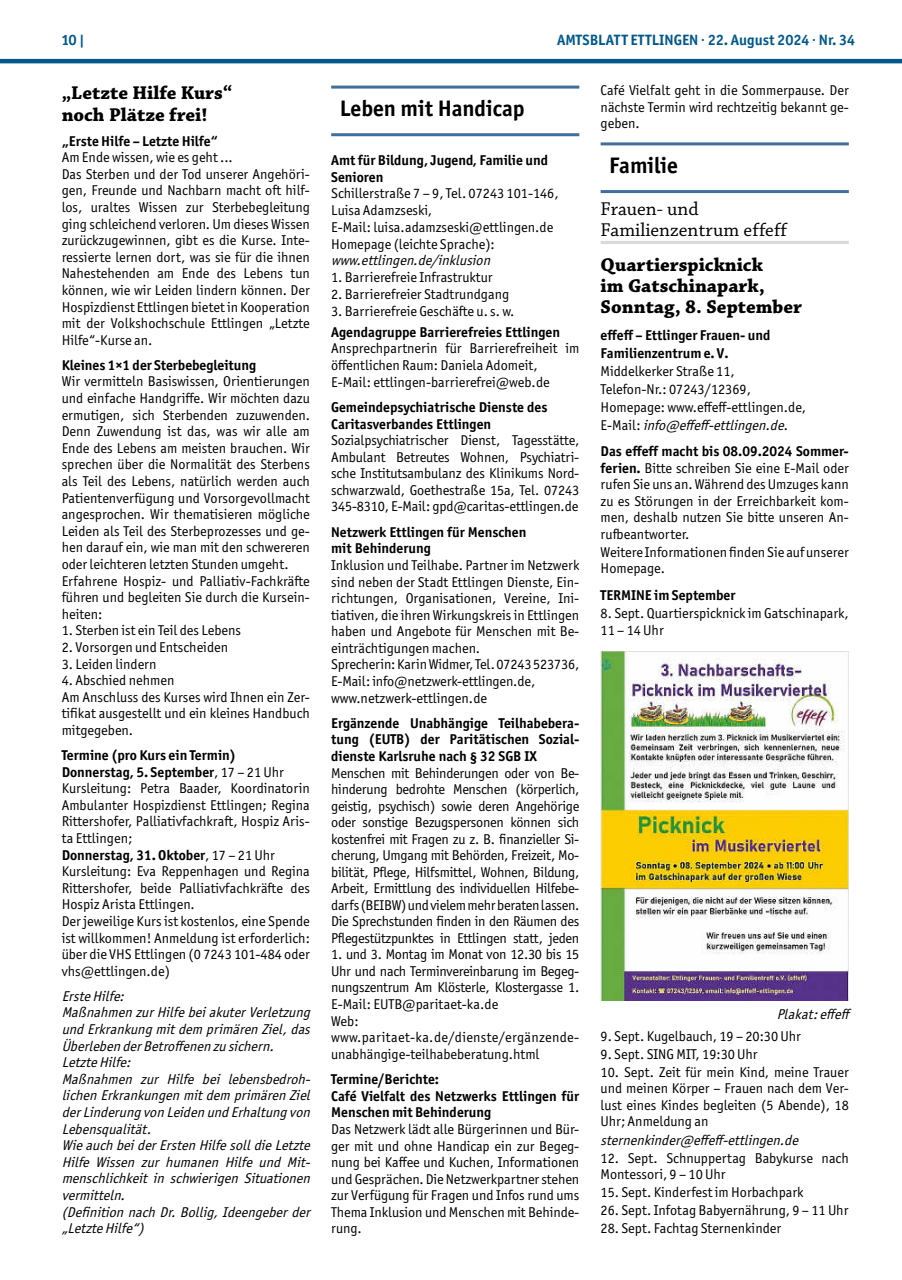
<style>
.page{position:relative;width:902px;height:1280px;background:#fff}
.page>*{position:absolute;margin:0;border:0;box-sizing:border-box;transform-origin:0 0}
.t1{font:700 22.5px "Officina Sans ITC Pro";color:#000}
.t2{font:700 19.5px/21px "Chaparral Pro";color:#000}
.t3{font:19.5px/21px "Chaparral Pro";color:#000}
.t4{font:700 15px "Officina Sans ITC Pro";color:#01598b}
.t5{font:14.25px/16.6px "Officina Sans ITC Pro";color:#000}
.t6{font:italic 14.25px/16.6px "Officina Sans ITC Pro";color:#000}
.t7{font:700 14.25px/16.5px "Officina Sans ITC Pro";color:#000}
.s1{font-weight:700}
.s2{font-style:italic}
</style>
<div class="page">
<hr style="left:0;top:59px;width:901px;height:4px;background:#01598b">
<hr style="left:331px;top:86px;width:248px;height:3px;background:#416f9d">
<hr style="left:331px;top:133px;width:248px;height:3px;background:#416f9d">
<hr style="left:600px;top:142px;width:248px;height:3px;background:#416f9d">
<hr style="left:600px;top:190px;width:248px;height:3px;background:#416f9d">
<hr style="left:600px;top:241px;width:248px;height:3px;background:#d9d9d9">
<img style="left:600px;top:651px;width:248px;height:349px">
<p class="t4" style="left:62px;top:31px;width:25px">10 |</p>
<p class="t4" style="left:557px;top:31px;width:299px">AMTSBLATT ETTLINGEN · 22. August 2024 · Nr. 34</p>
<h2 class="t2" style="left:62px;top:83px;width:172px">„Letzte Hilfe Kurs“ noch Plätze frei!</h2>
<p class="t7" style="left:62px;top:132px;width:158px">„Erste Hilfe – Letzte Hilfe“</p>
<p class="t5" style="left:62px;top:149px;width:250px">Am Ende wissen, wie es geht ...<br>Das Sterben und der Tod unserer Angehöri&shy;gen, Freunde und Nachbarn macht oft hilf&shy;los, uraltes Wissen zur Sterbebegleitung ging schleichend verloren. Um dieses Wissen zurückzugewinnen, gibt es die Kurse. Inte&shy;ressierte lernen dort, was sie für die ihnen Nahestehenden am Ende des Lebens tun können, wie wir Leiden lindern können. Der Hospizdienst Ettlingen bietet in Kooperation mit der Volkshochschule Ettlingen „Letzte Hilfe“-Kurse an.</p>
<p class="t7" style="left:62px;top:357px;width:196px">Kleines 1×1 der Sterbebegleitung</p>
<p class="t5" style="left:62px;top:373px;width:250px">Wir vermitteln Basiswissen, Orientierungen und einfache Handgriffe. Wir möchten dazu ermutigen, sich Sterbenden zuzuwenden.<br>Denn Zuwendung ist das, was wir alle am Ende des Lebens am meisten brauchen. Wir sprechen über die Normalität des Sterbens als Teil des Lebens, natürlich werden auch Patientenverfügung und Vorsorgevollmacht angesprochen. Wir thematisieren mögliche Leiden als Teil des Sterbeprozesses und ge&shy;hen darauf ein, wie man mit den schwereren oder leichteren letzten Stunden umgeht.<br>Erfahrene Hospiz- und Palliativ-Fachkräfte führen und begleiten Sie durch die Kursein&shy;heiten:</p>
<p class="t5" style="left:62px;top:622px;width:181px">1. Sterben ist ein Teil des Lebens</p>
<p class="t5" style="left:62px;top:639px;width:168px">2. Vorsorgen und Entscheiden</p>
<p class="t5" style="left:62px;top:655px;width:96px">3. Leiden lindern</p>
<p class="t5" style="left:62px;top:672px;width:250px">4. Abschied nehmen<br>Am Anschluss des Kurses wird Ihnen ein Zer&shy;tifikat ausgestellt und ein kleines Handbuch mitgegeben.</p>
<p class="t5" style="left:62px;top:747px;width:250px"><span class="s1">Termine (pro Kurs ein Termin)<br>Donnerstag, 5. September</span>, 17 – 21 Uhr Kursleitung: Petra Baader, Koordinatorin Ambulanter Hospizdienst Ettlingen; Regina Rittershofer, Palliativfachkraft, Hospiz Aris&shy;ta Ettlingen;<br><span class="s1">Donnerstag, 31. Oktober</span>, 17 – 21 Uhr Kursleitung: Eva Reppenhagen und Regina Rittershofer, beide Palliativfachkräfte des Hospiz Arista Ettlingen.<br>Der jeweilige Kurs ist kostenlos, eine Spende ist willkommen! Anmeldung ist erforderlich: über die VHS Ettlingen (0 7243 101-484 oder vhs@ettlingen.de)</p>
<p class="t6" style="left:62px;top:988px;width:253px">ErsteHilfe:<br>Maßnahmen zurHilfebeiakuterVerletzung undErkrankungmitdem primären Ziel,das<br>Überleben derBetroffenen zusichern.<br>LetzteHilfe:<br>Maßnahmen zur Hilfe bei lebensbedroh&shy;lichen Erkrankungen mitdem primären Ziel derLinderungvon Leiden undErhaltungvon<br>Lebensqualität.<br>Wieauch beiderErsten HilfesolldieLetzte<br>Hilfe Wissen zur humanen Hilfe und Mit&shy;menschlichkeit in schwierigen Situationen vermitteln.<br>(Definition nach Dr.Bollig,Ideengeberder „LetzteHilfe“)</p>
<h1 class="t1" style="left:339px;top:95px;width:186px">Leben mit Handicap</h1>
<p class="t7" style="left:331px;top:151px;width:218px">Amt für Bildung, Jugend, Familie und<br>Senioren</p>
<p class="t5" style="left:331px;top:185px;width:229px">Schillerstraße 7 – 9, Tel. 07243 101-146, Luisa Adamzseski,<br>E-Mail: luisa.adamzseski@ettlingen.de Homepage (leichte Sprache):</p>
<p class="t6" style="left:331px;top:252px;width:164px">www.ettlingen.de/inklusion</p>
<p class="t5" style="left:331px;top:269px;width:163px">1. Barrierefreie Infrastruktur</p>
<p class="t5" style="left:331px;top:286px;width:179px">2. Barrierefreier Stadtrundgang</p>
<p class="t5" style="left:331px;top:302px;width:185px">3. Barrierefreie Geschäfte u. s. w.</p>
<p class="t7" style="left:331px;top:323px;width:230px">Agendagruppe Barrierefreies Ettlingen</p>
<p class="t5" style="left:331px;top:340px;width:250px">Ansprechpartnerin für Barrierefreiheit im öffentlichen Raum: Daniela Adomeit,<br>E-Mail: ettlingen-barrierefrei@web.de</p>
<p class="t7" style="left:331px;top:399px;width:218px">Gemeindepsychiatrische Dienste des<br>Caritasverbandes Ettlingen</p>
<p class="t5" style="left:331px;top:432px;width:250px;text-align:justify">Sozialpsychiatrischer Dienst, Tagesstätte, Ambulant Betreutes Wohnen, Psychiatri&shy;sche Institutsambulanz des Klinikums Nord&shy;schwarzwald, Goethestraße 15a, Tel. 07243<br>345-8310, E-Mail: gpd@caritas-ettlingen.de</p>
<p class="t7" style="left:331px;top:523px;width:197px">Netzwerk Ettlingen für Menschen mit Behinderung</p>
<p class="t5" style="left:331px;top:557px;width:250px">Inklusion und Teilhabe. Partner im Netzwerk sind neben der Stadt Ettlingen Dienste, Ein&shy;richtungen, Organisationen, Vereine, Ini&shy;tiativen, die ihren Wirkungskreis in Ettlingen haben und Angebote für Menschen mit Be&shy;einträchtigungen machen.<br>Sprecherin: Karin Widmer, Tel. 07243 523736, E-Mail: info@netzwerk-ettlingen.de, www.netzwerk-ettlingen.de</p>
<p class="t7" style="left:331px;top:715px;width:250px;text-align:justify">Ergänzende Unabhängige Teilhabebera&shy;tung (EUTB) der Paritätischen Sozial&shy;dienste Karlsruhe nach § 32 SGB IX</p>
<p class="t5" style="left:331px;top:764px;width:250px;text-align:justify">Menschen mit Behinderungen oder von Be&shy;hinderung bedrohte Menschen (körperlich, geistig, psychisch) sowie deren Angehörige oder sonstige Bezugspersonen können sich kostenfrei mit Fragen zu z. B. finanzieller Si&shy;cherung, Umgang mit Behörden, Freizeit, Mo&shy;bilität, Pflege, Hilfsmittel, Wohnen, Bildung, Arbeit, Ermittlung des individuellen Hilfebe&shy;darfs (BEIBW) und vielem mehr beraten lassen.<br>Die Sprechstunden finden in den Räumen des Pflegestützpunktes in Ettlingen statt, jeden</p>
<p class="t5" style="left:331px;top:946px;width:250px">1. und 3. Montag im Monat von 12.30 bis 15<br>Uhr und nach Terminvereinbarung im Begeg&shy;nungszentrum Am Klösterle, Klostergasse 1.<br>E-Mail: EUTB@paritaet-ka.de<br>Web: www.paritaet-ka.de/dienste/ergänzende&shy;unabhängige-teilhabeberatung.html</p>
<p class="t7" style="left:331px;top:1071px;width:250px">Termine/Berichte:<br>Café Vielfalt des Netzwerks Ettlingen für<br>Menschen mit Behinderung</p>
<p class="t5" style="left:331px;top:1121px;width:250px;text-align:justify">Das Netzwerk lädt alle Bürgerinnen und Bür&shy;ger mit und ohne Handicap ein zur Begeg&shy;nung bei Kaffee und Kuchen, Informationen und Gesprächen. Die Netzwerkpartner stehen zur Verfügung für Fragen und Infos rund ums Thema Inklusion und Menschen mit Behinde&shy;rung.</p>
<p class="t5" style="left:600px;top:82px;width:250px;text-align:justify">Café Vielfalt geht in die Sommerpause. Der nächste Termin wird rechtzeitig bekannt ge&shy;geben.</p>
<h1 class="t1" style="left:609px;top:152px;width:70px">Familie</h1>
<h2 class="t3" style="left:600px;top:199px;width:188px">Frauen- und<br>Familienzentrum effeff</h2>
<h2 class="t2" style="left:600px;top:255px;width:203px">Quartierspicknick<br>im Gatschinapark,<br>Sonntag, 8. September</h2>
<p class="t7" style="left:600px;top:326px;width:171px;line-height:18px">effeff – Ettlinger Frauen- und<br>Familienzentrum e. V.</p>
<p class="t5" style="left:600px;top:362px;width:207px;line-height:18px">Middelkerker Straße 11,<br>Telefon-Nr.: 07243/12369,<br>Homepage: www.effeff-ettlingen.de,<br>E - M a i l : <span class="s2">info@effeff-ettlingen.de</span>.</p>
<p class="t5" style="left:600px;top:443px;width:250px;text-align:justify"><span class="s1">Das effeff macht bis 08.09.2024 Sommer&shy;ferien.</span> Bitte schreiben Sie eine E-Mail oder rufen Sie uns an. Während des Umzuges kann zu es Störungen in der Erreichbarkeit kom&shy;men, deshalb nutzen Sie bitte unseren An&shy;rufbeantworter.</p>
<p class="t5" style="left:600px;top:544px;width:250px">Weitere Informationen finden Sie auf unserer<br>Homepage.</p>
<p class="t7" style="left:600px;top:587px;width:136px">TERMINE im September</p>
<p class="t5" style="left:600px;top:605px;width:250px">8. Sept. Quartierspicknick im Gatschinapark,<br>11 – 14 Uhr</p>
<p class="t6" style="left:776px;top:1005px;width:74px">Plakat:effeff</p>
<p class="t5" style="left:600px;top:1028px;width:202px">9. Sept. Kugelbauch, 19 – 20:30 Uhr</p>
<p class="t5" style="left:600px;top:1046px;width:159px">9. Sept. SING MIT, 19:30 Uhr</p>
<p class="t5" style="left:600px;top:1064px;width:250px;text-align:justify">10. Sept. Zeit für mein Kind, meine Trauer und meinen Körper – Frauen nach dem Ver&shy;lust eines Kindes begleiten (5 Abende), 18<br>Uhr; Anmeldung an</p>
<p class="t6" style="left:600px;top:1131px;width:203px">sternenkinder@effeff-ettlingen.de</p>
<p class="t5" style="left:600px;top:1149px;width:250px">12. Sept. Schnuppertag Babykurse nach<br>Montessori, 9 – 10 Uhr</p>
<p class="t5" style="left:600px;top:1184px;width:204px">15. Sept. Kinderfest im Horbachpark</p>
<p class="t5" style="left:600px;top:1202px;width:249px">26. Sept. Infotag Babyernährung, 9 – 11 Uhr</p>
<p class="t5" style="left:600px;top:1220px;width:182px">28. Sept. Fachtag Sternenkinder</p>
</div>
